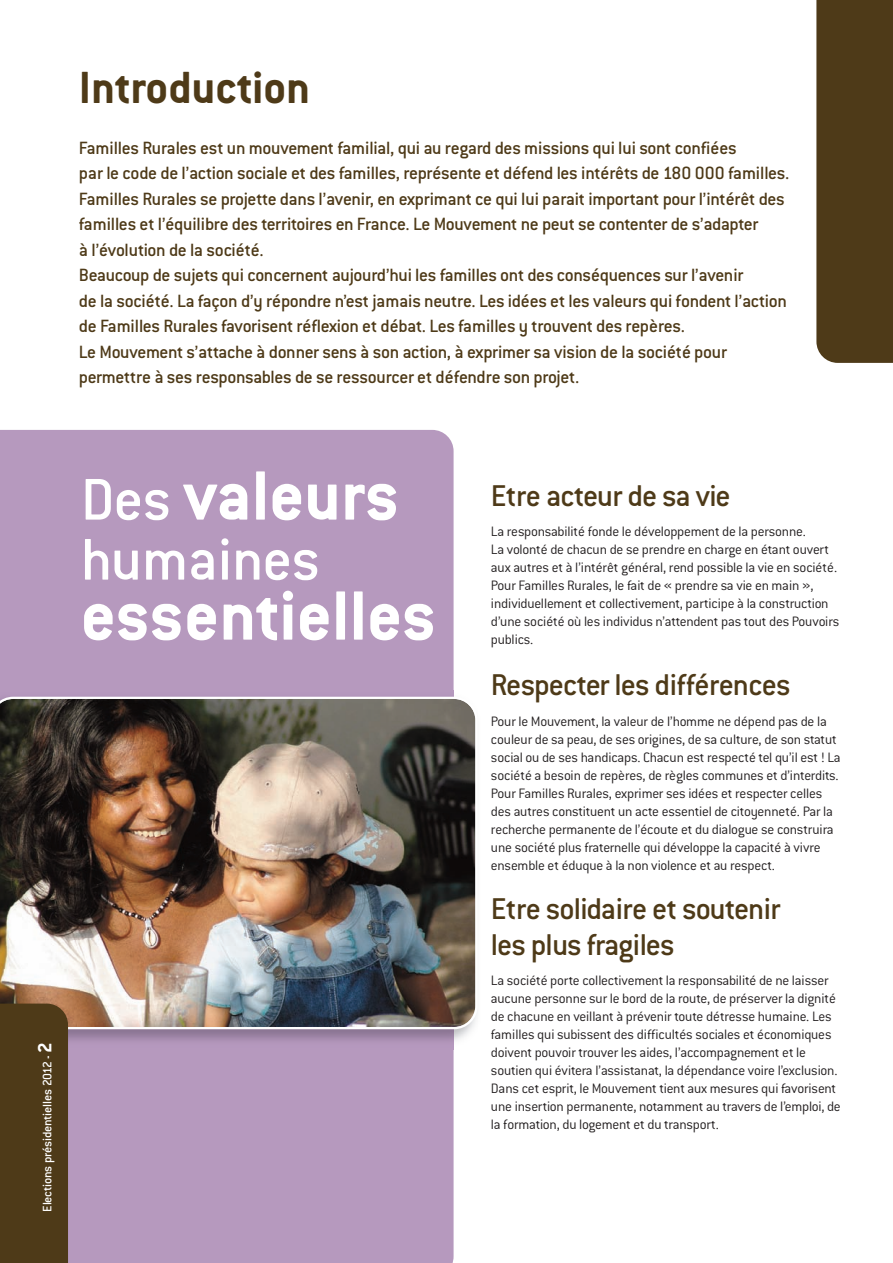
<style>
.page{position:relative;width:893px;height:1263px;background:#fff}
.page>*{position:absolute;margin:0;border:0;box-sizing:border-box;transform-origin:0 0}
.t1{font:700 76.5px "Conduit ITC";color:#fff}
.t2{font:500 64.5px "Conduit ITC";letter-spacing:-.01em;color:#fff}
.t3{font:700 49.5px "Conduit ITC";color:#4e3a18}
.t4{font:500 33px/36px "Conduit ITC";letter-spacing:-.025em;color:#4e3a18}
.t5{font:500 19.5px/25.5px "Conduit ITC";letter-spacing:-.015em;color:#4e3a18}
.t6{font:300 15px/18px "Conduit ITC";letter-spacing:-.015em;color:#231f20}
.t7{font:500 13.5px "Conduit ITC";letter-spacing:-.015em;color:#fff}
.s1{font-weight:500;font-size:64.5px}
.s2{font-weight:700;font-size:21px}
</style>
<div class="page">
<div style="left:816px;top:0;width:77px;height:363px;background:#4e3a18"></div>
<div style="left:0;top:430px;width:454px;height:833px;background:#b699be"></div>
<img style="left:0;top:691px;width:471px;height:358px">
<img style="left:0;top:697px;width:477px;height:332px">
<div style="left:0;top:1003px;width:68px;height:260px;background:#4e3a18"></div>
<h3 class="t3" style="left:79px;top:72px;width:233px">Introduction</h3>
<p class="t5" style="left:79px;top:137px;width:712px">Familles Rurales est un mouvement familial, qui au regard des missions qui lui sont confiées<br>par le code de l’action sociale et des familles, représente et défend les intérêts de 180 000 familles.<br>Familles Rurales se projette dans l’avenir, en exprimant ce qui lui parait important pour l’intérêt des familles et l’équilibre des territoires en France. Le Mouvement ne peut se contenter de s’adapter<br>à l’évolution de la société.<br>Beaucoup de sujets qui concernent aujourd’hui les familles ont des conséquences sur l’avenir<br>de la société. La façon d’y répondre n’est jamais neutre. Les idées et les valeurs qui fondent l’action de Familles Rurales favorisent réflexion et débat. Les familles y trouvent des repères.<br>Le Mouvement s’attache à donner sens à son action, à exprimer sa vision de la société pour permettre à ses responsables de se ressourcer et défendre son projet.</p>
<h1 class="t1" style="left:81px;top:472px;width:320px"><span class="s1">Des</span> valeurs</h1>
<h2 class="t2" style="left:81px;top:539px;width:241px">humaines</h2>
<h1 class="t1" style="left:81px;top:592px;width:357px">essentielles</h1>
<p class="t7" style="left:43px;top:1212px;width:171px;rotate:-90deg">Elections présidentielles 2012 - <span class="s2">2</span></p>
<h3 class="t4" style="left:491px;top:481px;width:241px">Etre acteur de sa vie</h3>
<p class="t6" style="left:491px;top:524px;width:350px">La responsabilité fonde le développement de la personne.<br>La volonté de chacun de se prendre en charge en étant ouvert aux autres et à l’intérêt général, rend possible la vie en société.<br>Pour Familles Rurales, le fait de « prendre sa vie en main », individuellement et collectivement, participe à la construction d’une société où les individus n’attendent pas tout des Pouvoirs publics.</p>
<h3 class="t4" style="left:491px;top:670px;width:301px">Respecter les différences</h3>
<p class="t6" style="left:491px;top:714px;width:351px">Pour le Mouvement, la valeur de l’homme ne dépend pas de la couleur de sa peau, de ses origines, de sa culture, de son statut social ou de ses handicaps. Chacun est respecté tel qu’il est ! La société a besoin de repères, de règles communes et d’interdits.<br>Pour Familles Rurales, exprimer ses idées et respecter celles des autres constituent un acte essentiel de citoyenneté. Par la recherche permanente de l’écoute et du dialogue se construira une société plus fraternelle qui développe la capacité à vivre ensemble et éduque à la non violence et au respect.</p>
<h3 class="t4" style="left:491px;top:894px;width:291px">Etre solidaire et soutenir les plus fragiles</h3>
<p class="t6" style="left:491px;top:973px;width:351px">La société porte collectivement la responsabilité de ne laisser aucune personne sur le bord de la route, de préserver la dignité de chacune en veillant à prévenir toute détresse humaine. Les familles qui subissent des difficultés sociales et économiques doivent pouvoir trouver les aides, l’accompagnement et le soutien qui évitera l’assistanat, la dépendance voire l’exclusion.<br>Dans cet esprit, le Mouvement tient aux mesures qui favorisent une insertion permanente, notamment au travers de l’emploi, de la formation, du logement et du transport.</p>
</div>
